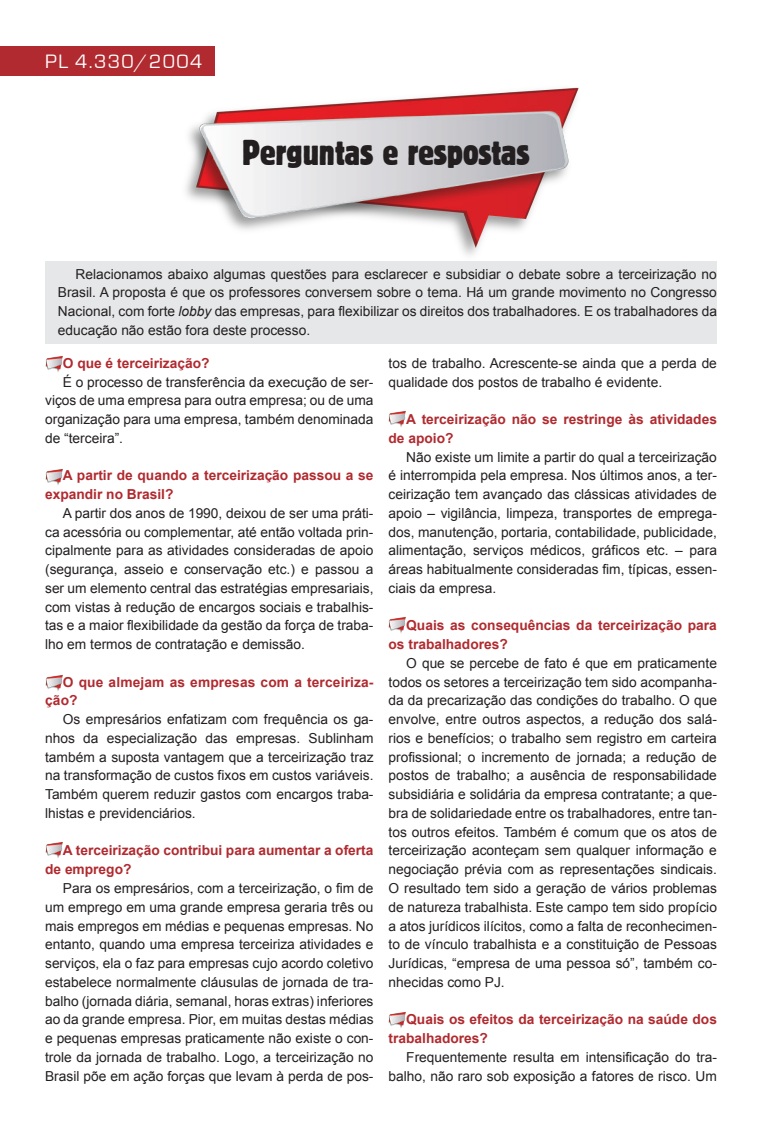
<style>
.page{position:relative;width:762px;height:1134px;background:#fff}
.page>*{position:absolute;margin:0;border:0;box-sizing:border-box;transform-origin:0 0}
.t1{font:condensed 37.5px "Block T";color:#231f20}
.t2{font:20px "Eurostile";letter-spacing:.07em;color:#fff}
.t3{font:13.75px/18.8px "Arial";color:#231f20;text-align:justify}
.t4{font:700 13.75px/18.8px "Arial";color:#b02a2f}
.s1{font-style:italic}
</style>
<div class="page">
<div style="left:45px;top:261px;width:672px;height:83px;background:#e6e7e9"></div>
<div style="left:0;top:46px;width:214px;height:30px;background:#b02a2f"></div>
<img style="left:186px;top:87px;width:393px;height:168px">
<img style="left:45px;top:356px;width:17px;height:16px">
<img style="left:45px;top:469px;width:17px;height:16px">
<img style="left:45px;top:675px;width:17px;height:16px">
<img style="left:45px;top:842px;width:17px;height:16px">
<img style="left:388px;top:1012px;width:17px;height:16px">
<img style="left:388px;top:617px;width:17px;height:16px">
<img style="left:388px;top:411px;width:17px;height:16px">
<h2 class="t2" style="left:45px;top:51px;width:159px">PL 4.330/2004</h2>
<h1 class="t1" style="left:242px;top:132px;width:289px">Perguntas e respostas</h1>
<p class="t3" style="left:58px;top:264px;width:660px;text-indent:18px">Relacionamos abaixo algumas questões para esclarecer e subsidiar o debate sobre a terceirização no Brasil. A proposta é que os professores conversem sobre o tema. Há um grande movimento no Congresso Nacional, com forte <span class="s1">lobby</span> das empresas, para flexibilizar os direitos dos trabalhadores. E os trabalhadores da educação não estão fora deste processo.</p>
<p class="t4" style="left:63px;top:354px;width:148px">O que é terceirização?</p>
<p class="t3" style="left:45px;top:373px;width:330px;text-indent:18px">É o processo de transferência da execução de ser&shy;viços de uma empresa para outra empresa; ou de uma organização para uma empresa, também denominada de “terceira”.</p>
<p class="t4" style="left:45px;top:467px;width:330px;text-indent:18px">A partir de quando a terceirização passou a se expandir no Brasil?</p>
<p class="t3" style="left:45px;top:504px;width:330px;text-indent:18px">A partir dos anos de 1990, deixou de ser uma práti&shy;ca acessória ou complementar, até então voltada prin&shy;cipalmente para as atividades consideradas de apoio (segurança, asseio e conservação etc.) e passou a ser um elemento central das estratégias empresariais, com vistas à redução de encargos sociais e trabalhis&shy;tas e a maior flexibilidade da gestão da força de traba&shy;lho em termos de contratação e demissão.</p>
<p class="t4" style="left:45px;top:673px;width:330px;text-indent:18px">O que almejam as empresas com a terceiriza&shy;ção?</p>
<p class="t3" style="left:45px;top:710px;width:330px;text-indent:18px">Os empresários enfatizam com frequência os ga&shy;nhos da especialização das empresas. Sublinham também a suposta vantagem que a terceirização traz na transformação de custos fixos em custos variáveis.<br>Também querem reduzir gastos com encargos traba&shy;lhistas e previdenciários.</p>
<p class="t4" style="left:45px;top:842px;width:330px;text-indent:18px">A terceirização contribui para aumentar a oferta de emprego?</p>
<p class="t3" style="left:45px;top:879px;width:330px;text-indent:18px">Para os empresários, com a terceirização, o fim de um emprego em uma grande empresa geraria três ou mais empregos em médias e pequenas empresas. No entanto, quando uma empresa terceiriza atividades e serviços, ela o faz para empresas cujo acordo coletivo estabelece normalmente cláusulas de jornada de tra&shy;balho (jornada diária, semanal, horas extras) inferiores ao da grande empresa. Pior, em muitas destas médias e pequenas empresas praticamente não existe o con&shy;trole da jornada de trabalho. Logo, a terceirização no Brasil põe em ação forças que levam à perda de pos-</p>
<p class="t3" style="left:388px;top:354px;width:330px">tos de trabalho. Acrescente-se ainda que a perda de qualidade dos postos de trabalho é evidente.</p>
<p class="t4" style="left:388px;top:410px;width:330px;text-indent:18px">A terceirização não se restringe às atividades de apoio?</p>
<p class="t3" style="left:388px;top:448px;width:330px;text-indent:18px">Não existe um limite a partir do qual a terceirização é interrompida pela empresa. Nos últimos anos, a ter&shy;ceirização tem avançado das clássicas atividades de apoio – vigilância, limpeza, transportes de emprega&shy;dos, manutenção, portaria, contabilidade, publicidade, alimentação, serviços médicos, gráficos etc. – para áreas habitualmente consideradas fim, típicas, essen&shy;ciais da empresa.</p>
<p class="t4" style="left:388px;top:617px;width:330px;text-indent:18px">Quais as consequências da terceirização para os trabalhadores?</p>
<p class="t3" style="left:388px;top:654px;width:330px;text-indent:18px">O que se percebe de fato é que em praticamente todos os setores a terceirização tem sido acompanha&shy;da da precarização das condições do trabalho. O que envolve, entre outros aspectos, a redução dos salá&shy;rios e benefícios; o trabalho sem registro em carteira profissional; o incremento de jornada; a redução de postos de trabalho; a ausência de responsabilidade subsidiária e solidária da empresa contratante; a que&shy;bra de solidariedade entre os trabalhadores, entre tan&shy;tos outros efeitos. Também é comum que os atos de terceirização aconteçam sem qualquer informação e negociação prévia com as representações sindicais.<br>O resultado tem sido a geração de vários problemas de natureza trabalhista. Este campo tem sido propício a atos jurídicos ilícitos, como a falta de reconhecimen&shy;to de vínculo trabalhista e a constituição de Pessoas Jurídicas, “empresa de uma pessoa só”, também co&shy;nhecidas como PJ.</p>
<p class="t4" style="left:388px;top:1010px;width:330px;text-indent:18px">Quais os efeitos da terceirização na saúde dos trabalhadores?</p>
<p class="t3" style="left:388px;top:1048px;width:330px;text-align:right">Frequentemente resulta em intensificação do tra&shy;balho, não raro sob exposição a fatores de risco. Um</p>
</div>
